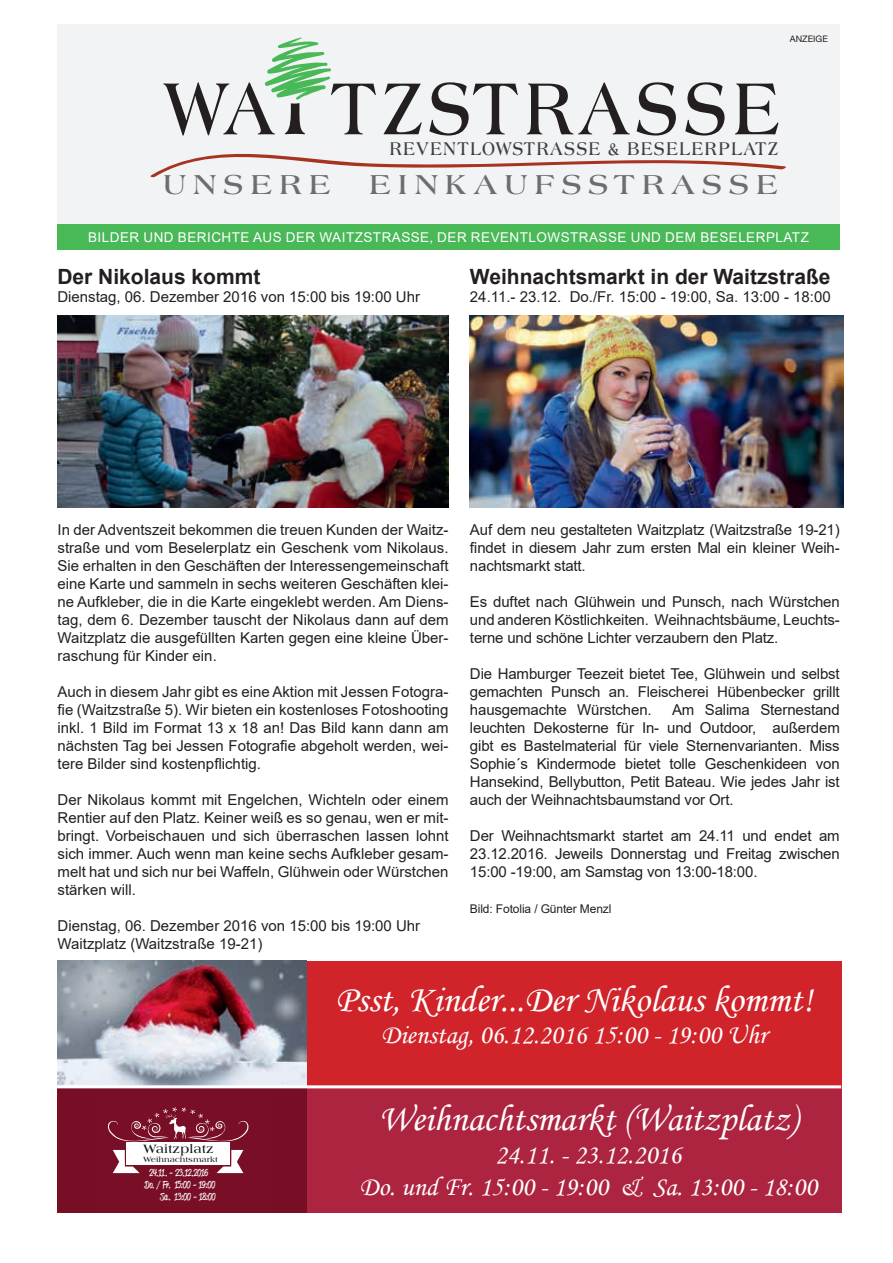
<style>
.page{position:relative;width:893px;height:1263px;background:#fff}
.page>*{position:absolute;margin:0;border:0;box-sizing:border-box;transform-origin:0 0}
.t1{font:700 75px "Americana SBOP";letter-spacing:.075em;color:#231f20;scale:.8 1}
.t2{font:37.5px "Monotype Corsiva";color:#fff}
.t3{font:700 27.9px "Americana SBOP";letter-spacing:.23em;color:#6c6d70}
.t4{font:27px/32.4px "Monotype Corsiva";color:#fff;text-align:center}
.t5{font:700 21px "Arial";color:#231f20}
.t6{font:700 18.75px "Americana SBOP";letter-spacing:.075em;color:#3e3e3f;scale:.8 1}
.t7{font:15px/18px "Arial";color:#231f20;text-align:justify}
.t8{font:13.5px "Arial";letter-spacing:.035em;color:#fff}
.t9{font:700 12.3px "Americana SBOP";color:#121617}
.t10{font:12px "Arial";letter-spacing:-.01em;color:#231f20}
.t11{font:10.2px "Reklame Script";color:#fff}
.t12{font:9px "Helvetica Neue LT Std";color:#231f20}
.t13{font:700 7.65px "Americana SBOP";color:#121617}
</style>
<div class="page">
<div style="left:307px;top:1087px;width:534px;height:126px;background:#ac2440"></div>
<div style="left:57px;top:24px;width:783px;height:213px;background:#f2f3f4"></div>
<svg style="left:265px;top:37px;width:66px;height:97px"></svg>
<svg style="left:150px;top:153px;width:636px;height:25px"></svg>
<div style="left:57px;top:224px;width:783px;height:26px;background:#49b857"></div>
<img style="left:57px;top:961px;width:250px;height:124px">
<div style="left:307px;top:961px;width:534px;height:127px;background:#d1232a"></div>
<img style="left:58px;top:316px;width:391px;height:191px">
<div style="left:57px;top:1087px;width:250px;height:126px;background:#770e26"></div>
<svg style="left:107px;top:1107px;width:142px;height:66px"></svg>
<hr style="left:49px;top:1085px;width:792px;height:3px;background:#fff">
<img style="left:470px;top:316px;width:373px;height:191px">
<p class="t12" style="left:790px;top:34px;width:39px">ANZEIGE</p>
<h1 class="t1" style="left:163px;top:68px;width:773px">WA TZSTRASSE</h1>
<h3 class="t3" style="left:163px;top:169px;width:170px">UNSERE</h3>
<h3 class="t3" style="left:369px;top:169px;width:411px">EINKAUFSSTRASSE</h3>
<p class="t6" style="left:389px;top:139px;width:487px">REVENTLOWSTRASSE &amp; BESELERPLATZ</p>
<p class="t8" style="left:88px;top:228px;width:722px">BILDER UND BERICHTE AUS DER WAITZSTRASSE, DER REVENTLOWSTRASSE UND DEM BESELERPLATZ</p>
<h3 class="t5" style="left:57px;top:262px;width:205px">Der Nikolaus kommt</h3>
<p class="t7" style="left:57px;top:287px;width:364px">Dienstag, 06. Dezember 2016 von 15:00 bis 19:00 Uhr</p>
<h3 class="t5" style="left:470px;top:262px;width:362px">Weihnachtsmarkt in der Waitzstraße</h3>
<p class="t7" style="left:470px;top:287px;width:362px">24.11.- 23.12. Do./Fr. 15:00 - 19:00, Sa. 13:00 - 18:00</p>
<p class="t7" style="left:58px;top:521px;width:393px">In der Adventszeit bekommen die treuen Kunden der Waitz&shy;straße und vom Beselerplatz ein Geschenk vom Nikolaus.<br>Sie erhalten in den Geschäften der Interessengemeinschaft eine Karte und sammeln in sechs weiteren Geschäften klei&shy;ne Aufkleber, die in die Karte eingeklebt werden. Am Diens&shy;tag, dem 6. Dezember tauscht der Nikolaus dann auf dem Waitzplatz die ausgefüllten Karten gegen eine kleine Über&shy;raschung für Kinder ein.</p>
<p class="t7" style="left:58px;top:683px;width:393px">Auch in diesem Jahr gibt es eine Aktion mit Jessen Fotogra&shy;fie (Waitzstraße 5). Wir bieten ein kostenloses Fotoshooting inkl. 1 Bild im Format 13 x 18 an! Das Bild kann dann am nächsten Tag bei Jessen Fotografie abgeholt werden, wei&shy;tere Bilder sind kostenpflichtig.</p>
<p class="t7" style="left:58px;top:791px;width:393px">Der Nikolaus kommt mit Engelchen, Wichteln oder einem Rentier auf den Platz. Keiner weiß es so genau, wen er mit&shy;bringt. Vorbeischauen und sich überraschen lassen lohnt sich immer. Auch wenn man keine sechs Aufkleber gesam&shy;melt hat und sich nur bei Waffeln, Glühwein oder Würstchen stärken will.</p>
<p class="t7" style="left:58px;top:917px;width:364px">Dienstag, 06. Dezember 2016 von 15:00 bis 19:00 Uhr<br>Waitzplatz (Waitzstraße 19-21)</p>
<p class="t7" style="left:470px;top:521px;width:371px">Auf dem neu gestalteten Waitzplatz (Waitzstraße 19-21) findet in diesem Jahr zum ersten Mal ein kleiner Weih&shy;nachtsmarkt statt.</p>
<p class="t7" style="left:470px;top:593px;width:371px">Es duftet nach Glühwein und Punsch, nach Würstchen und anderen Köstlichkeiten. Weihnachtsbäume, Leuchts&shy;terne und schöne Lichter verzaubern den Platz.</p>
<p class="t7" style="left:470px;top:665px;width:371px">Die Hamburger Teezeit bietet Tee, Glühwein und selbst gemachten Punsch an. Fleischerei Hübenbecker grillt hausgemachte Würstchen.</p>
<p class="t7" style="left:470px;top:701px;width:371px;text-indent:202px">Am Salima Sternestand leuchten Dekosterne für In- und Outdoor, außerdem gibt es Bastelmaterial für viele Sternenvarianten. Miss Sophie´s Kindermode bietet tolle Geschenkideen von Hansekind, Bellybutton, Petit Bateau. Wie jedes Jahr ist auch der Weihnachtsbaumstand vor Ort.</p>
<p class="t7" style="left:470px;top:827px;width:371px">Der Weihnachtsmarkt startet am 24.11 und endet am 23.12.2016. Jeweils Donnerstag und Freitag zwischen 15:00 -19:00, am Samstag von 13:00-18:00.</p>
<p class="t10" style="left:470px;top:900px;width:143px">Bild: Fotolia / Günter Menzl</p>
<p class="t9" style="left:143px;top:1142px;width:72px">Waitzplatz</p>
<p class="t13" style="left:143px;top:1156px;width:76px">Weihnachtsmarkt</p>
<p class="t11" style="left:149px;top:1165px;width:60px">24.11. - 23.12.2016</p>
<p class="t11" style="left:144px;top:1178px;width:72px">Do. / Fr. 15:00 - 19:00</p>
<p class="t11" style="left:160px;top:1190px;width:57px">Sa. 13:00 - 18:00</p>
<h2 class="t2" style="left:335px;top:976px;width:478px">Psst, Kinder...Der Nikolaus kommt!</h2>
<h3 class="t4" style="left:381px;top:1019px;width:387px">Dienstag, 06.12.2016 15:00 - 19:00 Uhr</h3>
<h2 class="t2" style="left:379px;top:1096px;width:420px">Weihnachtsmarkt (Waitzplatz)</h2>
<h3 class="t4" style="left:359px;top:1138px;width:459px">24.11. - 23.12.2016<br>Do. und Fr. 15:00 - 19:00 &amp; Sa. 13:00 - 18:00</h3>
</div>
